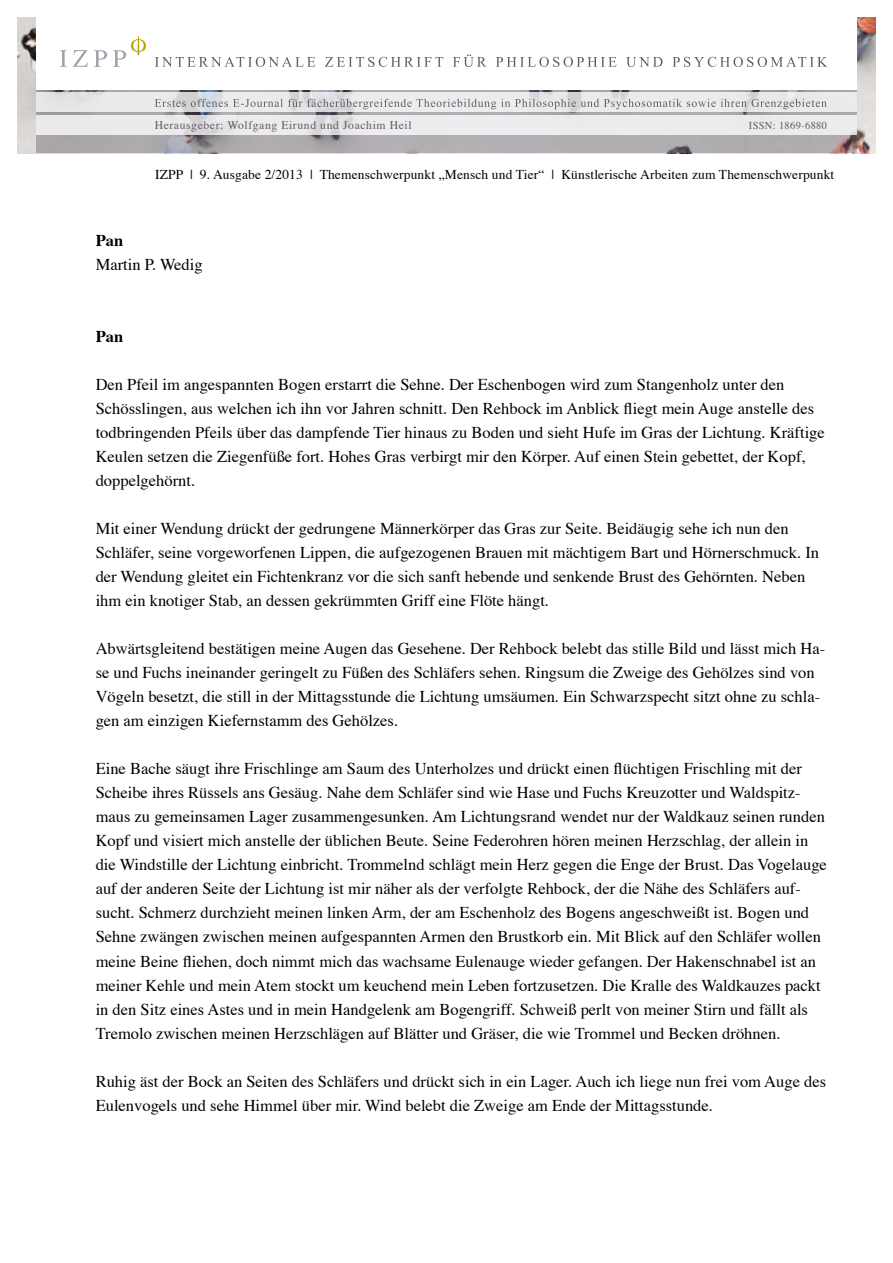
<style>
.page{position:relative;width:893px;height:1263px;background:#fff}
.page>*{position:absolute;margin:0;border:0;box-sizing:border-box;transform-origin:0 0}
.t1{font:16.5px/24px "Times";color:#000}
.t2{font:700 16.5px "Times";color:#000}
.t3{font:13.5px "Times";letter-spacing:.01em;color:#000}
.t4{font:11.7px "Times";letter-spacing:.05em;color:#605b66}
.t5{font:10.5px "Times";letter-spacing:.03em;color:#605b66}
</style>
<div class="page">
<img style="left:17px;top:17px;width:859px;height:136px">
<svg style="left:36px;top:90px;width:821px;height:63px;background:#aeaaad"></svg>
<svg style="left:36px;top:115px;width:821px;height:19px;background:#eae9ea"></svg>
<svg style="left:36px;top:93px;width:821px;height:19px;background:#e8e7e8"></svg>
<div style="left:36px;top:13px;width:821px;height:77px;background:#fff"></div>
<svg style="left:155px;top:55px;width:673px;height:12px"></svg>
<svg style="left:155px;top:99px;width:672px;height:10px;background:#cfced1"></svg>
<svg style="left:60px;top:50px;width:7px;height:17px"></svg>
<svg style="left:73px;top:50px;width:15px;height:17px"></svg>
<svg style="left:94px;top:50px;width:13px;height:17px"></svg>
<svg style="left:113px;top:36px;width:33px;height:31px"></svg>
<p class="t4" style="left:155px;top:114px;width:258px">Herausgeber: Wolfgang Eirund und Joachim Heil</p>
<p class="t5" style="left:749px;top:115px;width:80px">ISSN: 1869-6880</p>
<p class="t3" style="left:155px;top:161px;width:681px">IZPP | 9. Ausgabe 2/2013 | Themenschwerpunkt „Mensch und Tier“ | Künstlerische Arbeiten zum Themenschwerpunkt</p>
<p class="t2" style="left:96px;top:225px;width:29px">Pan</p>
<p class="t1" style="left:96px;top:251px;width:109px">Martin P. Wedig</p>
<p class="t2" style="left:96px;top:321px;width:29px">Pan</p>
<p class="t1" style="left:96px;top:371px;width:731px">Den Pfeil im angespannten Bogen erstarrt die Sehne. Der Eschenbogen wird zum Stangenholz unter den Schösslingen, aus welchen ich ihn vor Jahren schnitt. Den Rehbock im Anblick fliegt mein Auge anstelle des todbringenden Pfeils über das dampfende Tier hinaus zu Boden und sieht Hufe im Gras der Lichtung. Kräftige Keulen setzen die Ziegenfüße fort. Hohes Gras verbirgt mir den Körper. Auf einen Stein gebettet, der Kopf, doppelgehörnt.</p>
<p class="t1" style="left:96px;top:515px;width:725px">Mit einer Wendung drückt der gedrungene Männerkörper das Gras zur Seite. Beidäugig sehe ich nun den Schläfer, seine vorgeworfenen Lippen, die aufgezogenen Brauen mit mächtigem Bart und Hörnerschmuck. In der Wendung gleitet ein Fichtenkranz vor die sich sanft hebende und senkende Brust des Gehörnten. Neben ihm ein knotiger Stab, an dessen gekrümmten Griff eine Flöte hängt.</p>
<p class="t1" style="left:96px;top:635px;width:731px">Abwärtsgleitend bestätigen meine Augen das Gesehene. Der Rehbock belebt das stille Bild und lässt mich Ha&shy;se und Fuchs ineinander geringelt zu Füßen des Schläfers sehen. Ringsum die Zweige des Gehölzes sind von Vögeln besetzt, die still in der Mittagsstunde die Lichtung umsäumen. Ein Schwarzspecht sitzt ohne zu schla&shy;gen am einzigen Kiefernstamm des Gehölzes.</p>
<p class="t1" style="left:96px;top:755px;width:733px">Eine Bache säugt ihre Frischlinge am Saum des Unterholzes und drückt einen flüchtigen Frischling mit der Scheibe ihres Rüssels ans Gesäug. Nahe dem Schläfer sind wie Hase und Fuchs Kreuzotter und Waldspitz&shy;maus zu gemeinsamen Lager zusammengesunken. Am Lichtungsrand wendet nur der Waldkauz seinen runden Kopf und visiert mich anstelle der üblichen Beute. Seine Federohren hören meinen Herzschlag, der allein in die Windstille der Lichtung einbricht. Trommelnd schlägt mein Herz gegen die Enge der Brust. Das Vogelauge auf der anderen Seite der Lichtung ist mir näher als der verfolgte Rehbock, der die Nähe des Schläfers auf&shy;sucht. Schmerz durchzieht meinen linken Arm, der am Eschenholz des Bogens angeschweißt ist. Bogen und Sehne zwängen zwischen meinen aufgespannten Armen den Brustkorb ein. Mit Blick auf den Schläfer wollen meine Beine fliehen, doch nimmt mich das wachsame Eulenauge wieder gefangen. Der Hakenschnabel ist an meiner Kehle und mein Atem stockt um keuchend mein Leben fortzusetzen. Die Kralle des Waldkauzes packt in den Sitz eines Astes und in mein Handgelenk am Bogengriff. Schweiß perlt von meiner Stirn und fällt als Tremolo zwischen meinen Herzschlägen auf Blätter und Gräser, die wie Trommel und Becken dröhnen.</p>
<p class="t1" style="left:96px;top:1067px;width:732px">Ruhig äst der Bock an Seiten des Schläfers und drückt sich in ein Lager. Auch ich liege nun frei vom Auge des<br>Eulenvogels und sehe Himmel über mir. Wind belebt die Zweige am Ende der Mittagsstunde.</p>
</div>
